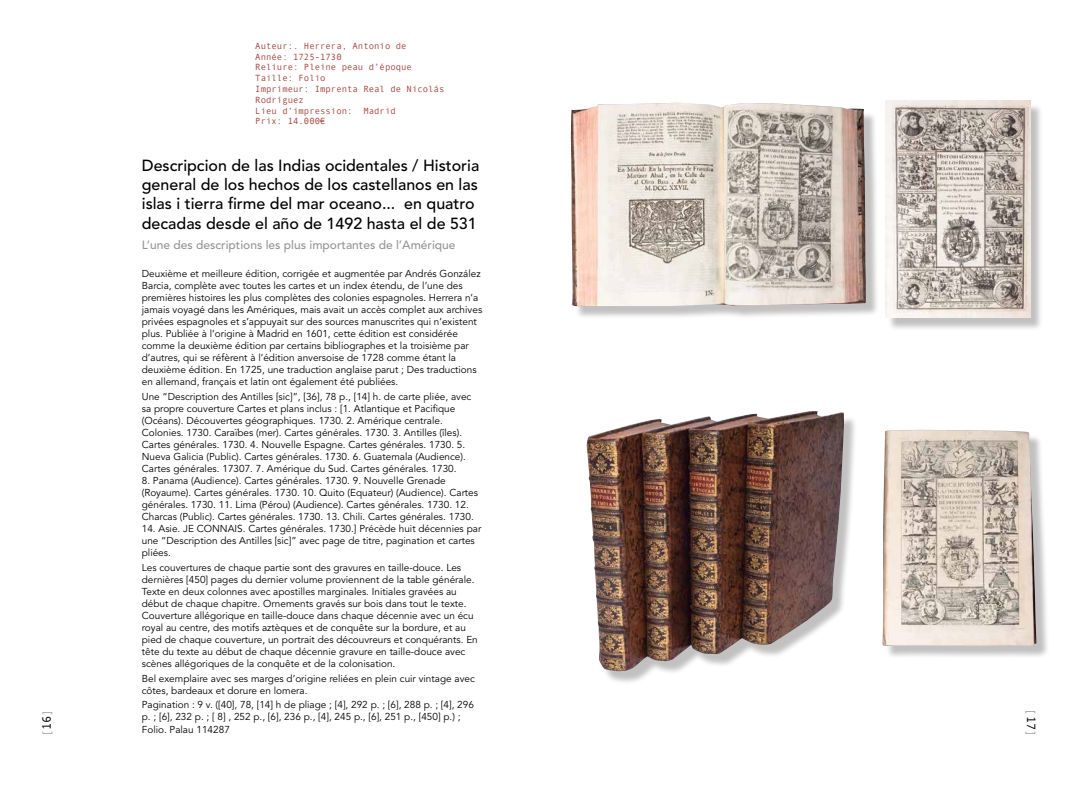
<style>
.page{position:relative;width:1078px;height:794px;background:#fff}
.page>*{position:absolute;margin:0;border:0;box-sizing:border-box;transform-origin:0 0}
.t1{font:500 16px/19.2px "Avenir";color:#000}
.t2{font:500 12px "Avenir";color:#939598}
.t3{font:12px "Andale Mono";color:#a7a9ac}
.t4{font:10px/12px "Avenir";color:#000}
.t5{font:9px/10.8px "Andale Mono";color:#a7423b}
.s1{color:#000}
</style>
<div class="page">
<div style="left:589px;top:413px;width:268px;height:271px;background:#000;opacity:.25"></div>
<img style="left:586px;top:411px;width:257px;height:260px">
<div style="left:884px;top:432px;width:165px;height:227px;background:#000;opacity:.25"></div>
<img style="left:882px;top:430px;width:154px;height:216px">
<div style="left:573px;top:105px;width:306px;height:214px;background:#000;opacity:.25"></div>
<img style="left:570px;top:103px;width:295px;height:203px">
<div style="left:887px;top:103px;width:156px;height:228px;background:#000;opacity:.25"></div>
<img style="left:885px;top:101px;width:144px;height:217px">
<p class="t5" style="left:255px;top:40px;width:191px">Auteur:. Herrera, Antonio de<br>Année: 1725-1730<br>Reliure: Pleine peau d’époque<br>Taille: Folio<br>Imprimeur: Imprenta Real de Nicolás<br>Rodríguez<br>Lieu d’impression: Madrid<br>Prix: 14.000€</p>
<h1 class="t1" style="left:142px;top:156px;width:339px">Descripcion de las Indias ocidentales / Historia general de los hechos de los castellanos en las islas i tierra firme del mar oceano... en quatro decadas desde el año de 1492 hasta el de 531</h1>
<p class="t2" style="left:142px;top:238px;width:315px">L’une des descriptions les plus importantes de l’Amérique</p>
<p class="t4" style="left:142px;top:268px;width:342px">Deuxième et meilleure édition, corrigée et augmentée par Andrés González Barcia, complète avec toutes les cartes et un index étendu, de l’une des premières histoires les plus complètes des colonies espagnoles. Herrera n’a jamais voyagé dans les Amériques, mais avait un accès complet aux archives privées espagnoles et s’appuyait sur des sources manuscrites qui n’existent plus. Publiée à l’origine à Madrid en 1601, cette édition est considérée comme la deuxième édition par certains bibliographes et la troisième par d’autres, qui se réfèrent à l’édition anversoise de 1728 comme étant la deuxième édition. En 1725, une traduction anglaise parut ; Des traductions en allemand, français et latin ont également été publiées.</p>
<p class="t4" style="left:142px;top:391px;width:331px">Une “Description des Antilles [sic]”, [36], 78 p., [14] h. de carte pliée, avec sa propre couverture Cartes et plans inclus : [1. Atlantique et Pacifique (Océans). Découvertes géographiques. 1730. 2. Amérique centrale.<br>Colonies. 1730. Caraïbes (mer). Cartes générales. 1730. 3. Antilles (îles).<br>Cartes générales. 1730. 4. Nouvelle Espagne. Cartes générales. 1730. 5.<br>Nueva Galicia (Public). Cartes générales. 1730. 6. Guatemala (Audience).<br>Cartes générales. 17307. 7. Amérique du Sud. Cartes générales. 1730.</p>
<p class="t4" style="left:142px;top:475px;width:338px">8. Panama (Audience). Cartes générales. 1730. 9. Nouvelle Grenade (Royaume). Cartes générales. 1730. 10. Quito (Equateur) (Audience). Cartes générales. 1730. 11. Lima (Pérou) (Audience). Cartes générales. 1730. 12.<br>Charcas (Public). Cartes générales. 1730. 13. Chili. Cartes générales. 1730.</p>
<p class="t4" style="left:142px;top:523px;width:341px">14. Asie. JE CONNAIS. Cartes générales. 1730.] Précède huit décennies par une “Description des Antilles [sic]” avec page de titre, pagination et cartes pliées.</p>
<p class="t4" style="left:142px;top:561px;width:337px">Les couvertures de chaque partie sont des gravures en taille-douce. Les dernières [450] pages du dernier volume proviennent de la table générale.<br>Texte en deux colonnes avec apostilles marginales. Initiales gravées au début de chaque chapitre. Ornements gravés sur bois dans tout le texte.<br>Couverture allégorique en taille-douce dans chaque décennie avec un écu royal au centre, des motifs aztèques et de conquête sur la bordure, et au pied de chaque couverture, un portrait des découvreurs et conquérants. En tête du texte au début de chaque décennie gravure en taille-douce avec scènes allégoriques de la conquête et de la colonisation.</p>
<p class="t4" style="left:142px;top:672px;width:334px">Bel exemplaire avec ses marges d’origine reliées en plein cuir vintage avec côtes, bardeaux et dorure en lomera.</p>
<p class="t4" style="left:142px;top:699px;width:333px;line-height:12.3px">Pagination : 9 v. ([40], 78, [14] h de pliage ; [4], 292 p. ; [6], 288 p. ; [4], 296 p. ; [6], 232 p. ; [ 8] , 252 p., [6], 236 p., [4], 245 p., [6], 251 p., [450] p.) ;<br>Folio. Palau 114287</p>
<p class="t3" style="left:40px;top:737px;width:30px;rotate:-90deg">[<span class="s1">16</span>]</p>
<p class="t3" style="left:1037px;top:708px;width:30px;rotate:90deg">[<span class="s1">17</span>]</p>
</div>
